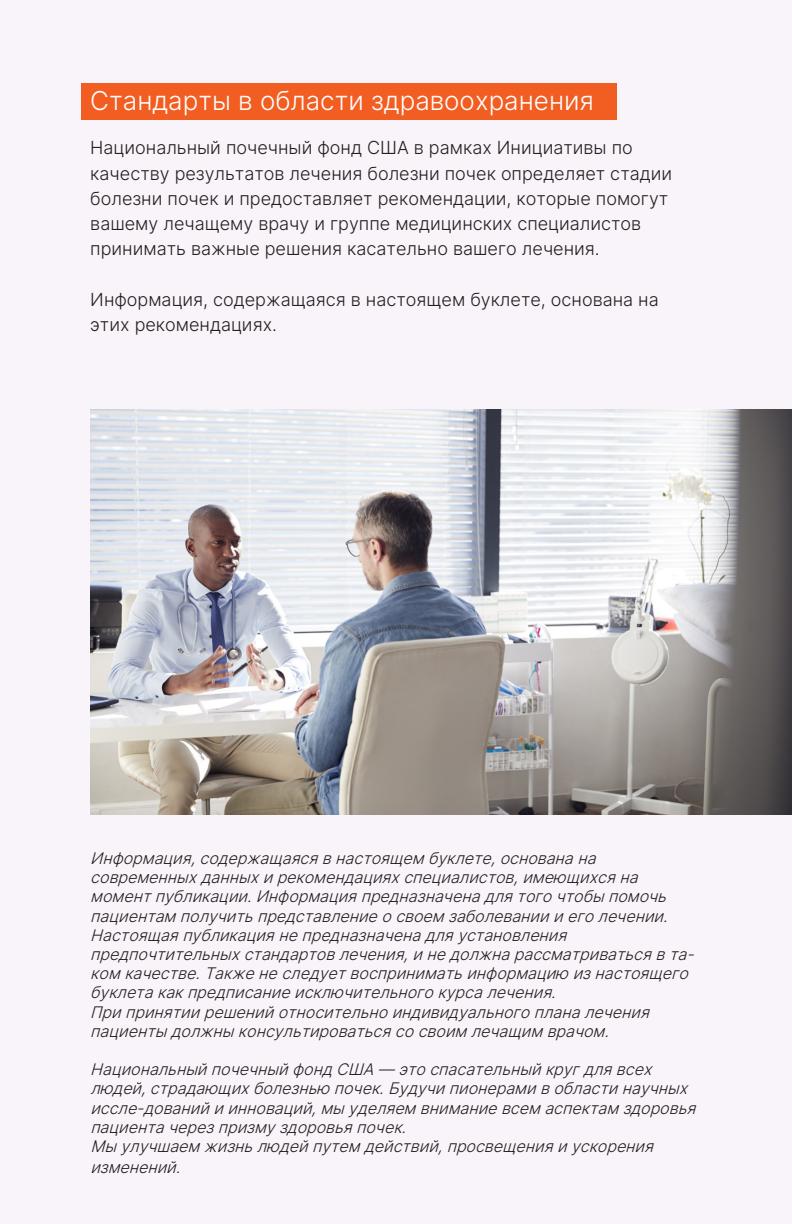
<style>
.page{position:relative;width:792px;height:1224px;background:#f8f4f9}
.page>*{position:absolute;margin:0;border:0;box-sizing:border-box;transform-origin:0 0}
.Head1{font:300 26px "Inter";color:#fff}
.Body1{font:300 18px/25.2px "Inter";color:#231f20}
.Disclaimer1{font:italic 300 16px/19.2px "Inter";color:#231f20}
</style>
<div class="page">
<div style="left:81px;top:84px;width:536px;height:36px;background:#f25d21"></div>
<img style="left:90px;top:410px;width:702px;height:405px">
<p class="Head1" style="left:90px;top:82px;width:505px">Стандарты в области здравоохранения</p>
<p class="Body1" style="left:90px;top:135px;width:583px">Национальный почечный фонд США в рамках Инициативы по качеству результатов лечения болезни почек определяет стадии болезни почек и предоставляет рекомендации, которые помогут вашему лечащему врачу и группе медицинских специалистов принимать важные решения касательно вашего лечения.</p>
<p class="Body1" style="left:90px;top:286px;width:570px">Информация, содержащаяся в настоящем буклете, основана на этих рекомендациях.</p>
<p class="Disclaimer1" style="left:90px;top:848px;width:611px">Информация,содержащаясявнастоящем буклете,основанана современныхданныхирекомендацияхспециалистов,имеющихсяна моментпубликации.Информацияпредназначенадлятогочтобы помочь пациентам получитьпредставлениеосвоем заболеваниииеголечении.<br>Настоящаяпубликациянепредназначенадляустановления предпочтительныхстандартовлечения,инедолжнарассматриватьсявта&shy;ком качестве.Такженеследуетвосприниматьинформацию изнастоящего буклетакакпредписаниеисключительногокурсалечения.<br>Припринятиирешенийотносительноиндивидуальногопланалечения пациенты должны консультироватьсясосвоим лечащим врачом.</p>
<p class="Disclaimer1" style="left:90px;top:1059px;width:612px">НациональныйпочечныйфондСША— этоспасательныйкругдлявсех людей,страдающихболезнью почек.Будучипионерамивобластинаучных иссле-дованийиинноваций,мы уделяем вниманиевсем аспектам здоровья пациентачерезпризмуздоровьяпочек.<br>Мы улучшаем жизньлюдейпутем действий,просвещенияиускорения</p>
<p class="Disclaimer1" style="left:90px;top:1157px;width:97px">изменений.</p>
</div>
